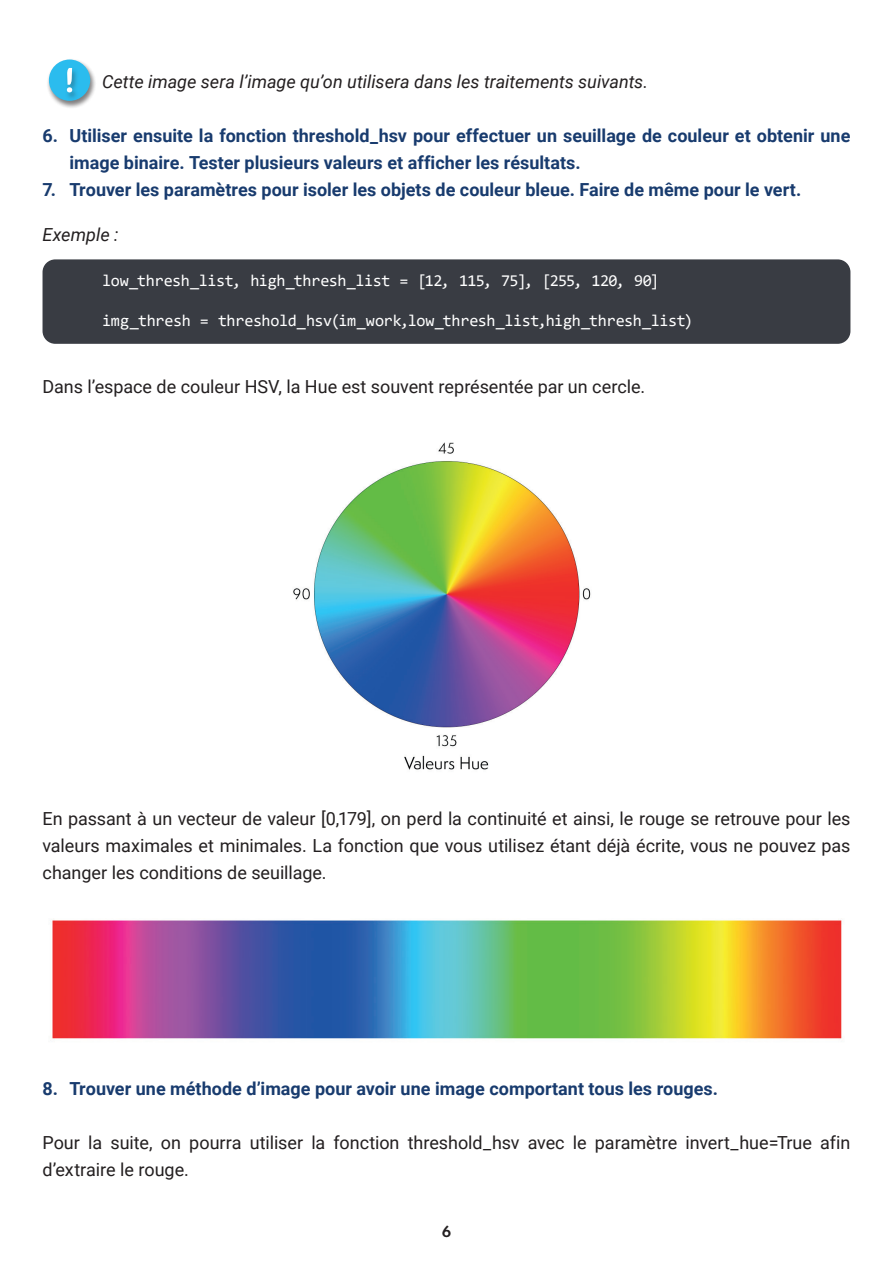
<style>
.page{position:relative;width:893px;height:1263px;background:#fff}
.page>*{position:absolute;margin:0;border:0;box-sizing:border-box;transform-origin:0 0}
.t1{font:18px/27px "Roboto";color:#231f20;text-align:justify}
.t2{font:700 18px/27px "Roboto";color:#183b6e}
.t3{font:italic 18px "Roboto";color:#231f20}
.t4{font:16.5px "Consolas";letter-spacing:-.03em;color:#fff}
.t5{font:700 15px "Semplicita Pro";color:#231f20}
</style>
<div class="page">
<div style="left:43px;top:259px;width:807px;height:85px;background:#393c43;border-radius:13px"></div>
<img style="left:293px;top:442px;width:298px;height:328px">
<img style="left:52px;top:920px;width:790px;height:119px">
<div style="left:46px;top:59px;width:51px;height:50px;background:#231f20;opacity:.35"></div>
<div style="left:49px;top:60px;width:41px;height:41px;background:#2bbcee;border-radius:50%"></div>
<div style="left:65px;top:67px;width:14px;height:33px;background:#231f20;opacity:.35"></div>
<svg style="left:67px;top:68px;width:5px;height:24px"></svg>
<p class="t3" style="left:102px;top:69px;width:548px">Cette image sera l’image qu’on utilisera dans les traitements suivants.</p>
<p class="t2" style="left:70px;top:122px;width:782px;text-indent:-27px">6. Utiliser ensuite la fonction threshold_hsv pour effectuer un seuillage de couleur et obtenir une image binaire. Tester plusieurs valeurs et afficher les résultats.</p>
<p class="t2" style="left:43px;top:176px;width:760px">7. Trouver les paramètres pour isoler les objets de couleur bleue. Faire de même pour le vert.</p>
<p class="t3" style="left:43px;top:222px;width:77px">Exemple :</p>
<p class="t4" style="left:102px;top:270px;width:558px">low_thresh_list, high_thresh_list = [12, 115, 75], [255, 120, 90]</p>
<p class="t4" style="left:102px;top:309px;width:592px">img_thresh = threshold_hsv(im_work,low_thresh_list,high_thresh_list)</p>
<p class="t1" style="left:43px;top:372px;width:604px">Dans l’espace de couleur HSV, la Hue est souvent représentée par un cercle.</p>
<p class="t1" style="left:43px;top:804px;width:809px">En passant à un vecteur de valeur [0,179], on perd la continuité et ainsi, le rouge se retrouve pour les valeurs maximales et minimales. La fonction que vous utilisez étant déjà écrite, vous ne pouvez pas changer les conditions de seuillage.</p>
<p class="t2" style="left:43px;top:1074px;width:677px">8. Trouver une méthode d’image pour avoir une image comportant tous les rouges.</p>
<p class="t1" style="left:43px;top:1128px;width:809px">Pour la suite, on pourra utiliser la fonction threshold_hsv avec le paramètre invert_hue=True afin d’extraire le rouge.</p>
<p class="t5" style="left:442px;top:1220px;width:11px">6</p>
</div>
